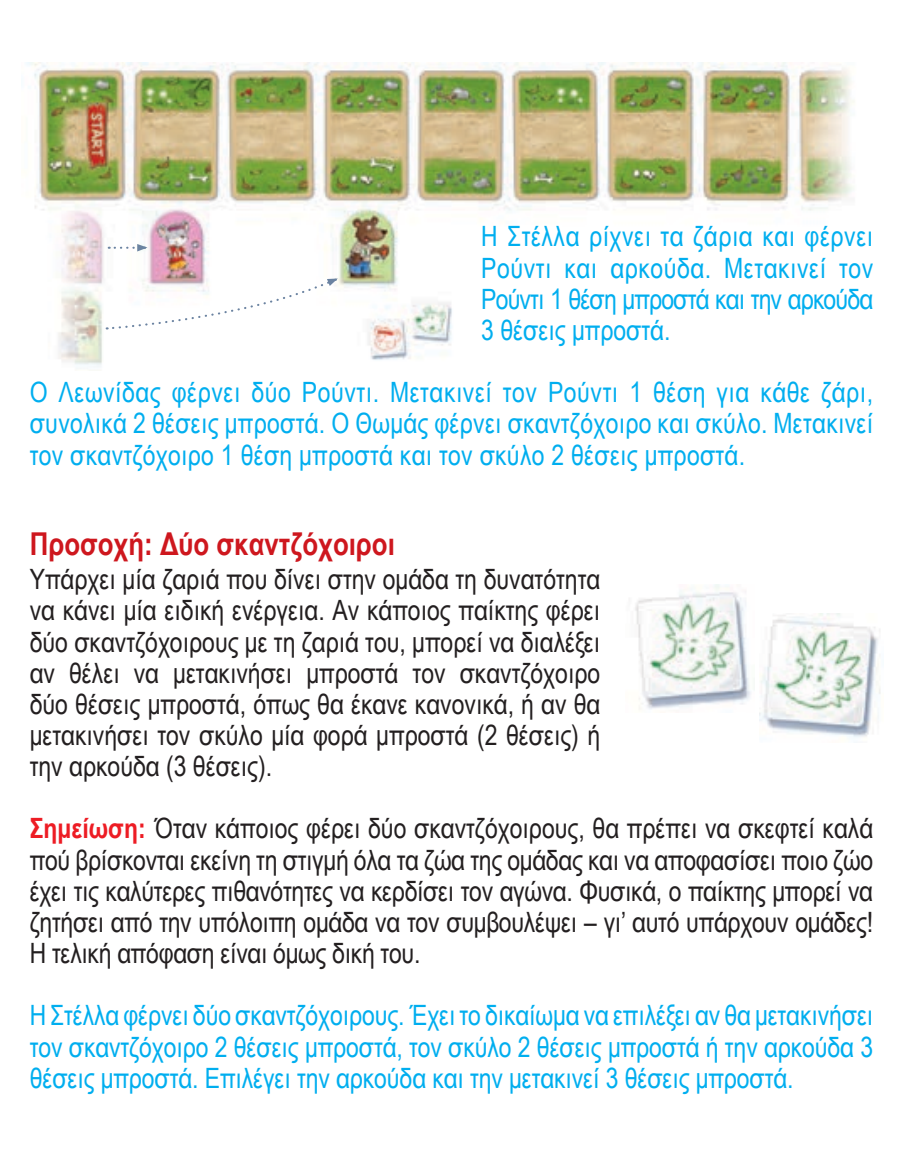
<style>
.page{position:relative;width:903px;height:1171px;background:#fff}
.page>*{position:absolute;margin:0;border:0;box-sizing:border-box;transform-origin:0 0}
.t1{font:700 31.5px "Arial Narrow";color:#ce171e}
.t2{font:28px/31.2px "Arial Narrow";letter-spacing:-.005em;color:#231f20;text-align:justify}
.t3{font:28px/31.2px "Arial Narrow";letter-spacing:.01em;color:#00aeef;text-align:justify}
.t4{font:28px "Arial Narrow";letter-spacing:-.03em;color:#00aeef}
.s1{font-weight:700;color:#ed1c24}
</style>
<div class="page">
<img style="left:26px;top:63px;width:829px;height:304px">
<svg style="left:109px;top:244px;width:38px;height:7px"></svg>
<svg style="left:107px;top:278px;width:231px;height:52px"></svg>
<img style="left:635px;top:584px;width:116px;height:126px">
<img style="left:760px;top:613px;width:121px;height:125px">
<p class="t3" style="left:481px;top:220px;width:393px">Η Στέλλα ρίχνει τα ζάρια και φέρνει<br>Ρούντι και αρκούδα. Μετακινεί τον</p>
<p class="t4" style="left:481px;top:278px;width:393px">Ρούντι 1 θέση μπροστά και την αρκούδα</p>
<p class="t3" style="left:481px;top:313px;width:191px">3 θέσεις μπροστά.</p>
<p class="t3" style="left:30px;top:376px;width:845px">Ο Λεωνίδας φέρνει δύο Ρούντι. Μετακινεί τον Ρούντι 1 θέση για κάθε ζάρι, συνολικά 2 θέσεις μπροστά. Ο Θωμάς φέρνει σκαντζόχοιρο και σκύλο. Μετακινεί τον σκαντζόχοιρο 1 θέση μπροστά και τον σκύλο 2 θέσεις μπροστά.</p>
<p class="t1" style="left:30px;top:519px;width:367px">Προσοχή: Δύο σκαντζόχοιροι</p>
<p class="t2" style="left:30px;top:563px;width:572px">Υπάρχει μία ζαριά που δίνει στην ομάδα τη δυνατότητα να κάνει μία ειδική ενέργεια. Αν κάποιος παίκτης φέρει δύο σκαντζόχοιρους με τη ζαριά του, μπορεί να διαλέξει αν θέλει να μετακινήσει μπροστά τον σκαντζόχοιρο δύο θέσεις μπροστά, όπως θα έκανε κανονικά, ή αν θα μετακινήσει τον σκύλο μία φορά μπροστά (2 θέσεις) ή την αρκούδα (3 θέσεις).</p>
<p class="t2" style="left:30px;top:812px;width:845px"><span class="s1">Σημείωση:</span> Όταν κάποιος φέρει δύο σκαντζόχοιρους, θα πρέπει να σκεφτεί καλά πού βρίσκονται εκείνη τη στιγμή όλα τα ζώα της ομάδας και να αποφασίσει ποιο ζώο έχει τις καλύτερες πιθανότητες να κερδίσει τον αγώνα. Φυσικά, ο παίκτης μπορεί να ζητήσει από την υπόλοιπη ομάδα να τον συμβουλέψει – γι’ αυτό υπάρχουν ομάδες!<br>Η τελική απόφαση είναι όμως δική του.</p>
<p class="t3" style="left:30px;top:999px;width:845px">Η Στέλλα φέρνει δύο σκαντζόχοιρους. Έχει το δικαίωμα να επιλέξει αν θα μετακινήσει τον σκαντζόχοιρο 2 θέσεις μπροστά, τον σκύλο 2 θέσεις μπροστά ή την αρκούδα 3 θέσεις μπροστά. Επιλέγει την αρκούδα και την μετακινεί 3 θέσεις μπροστά.</p>
</div>
